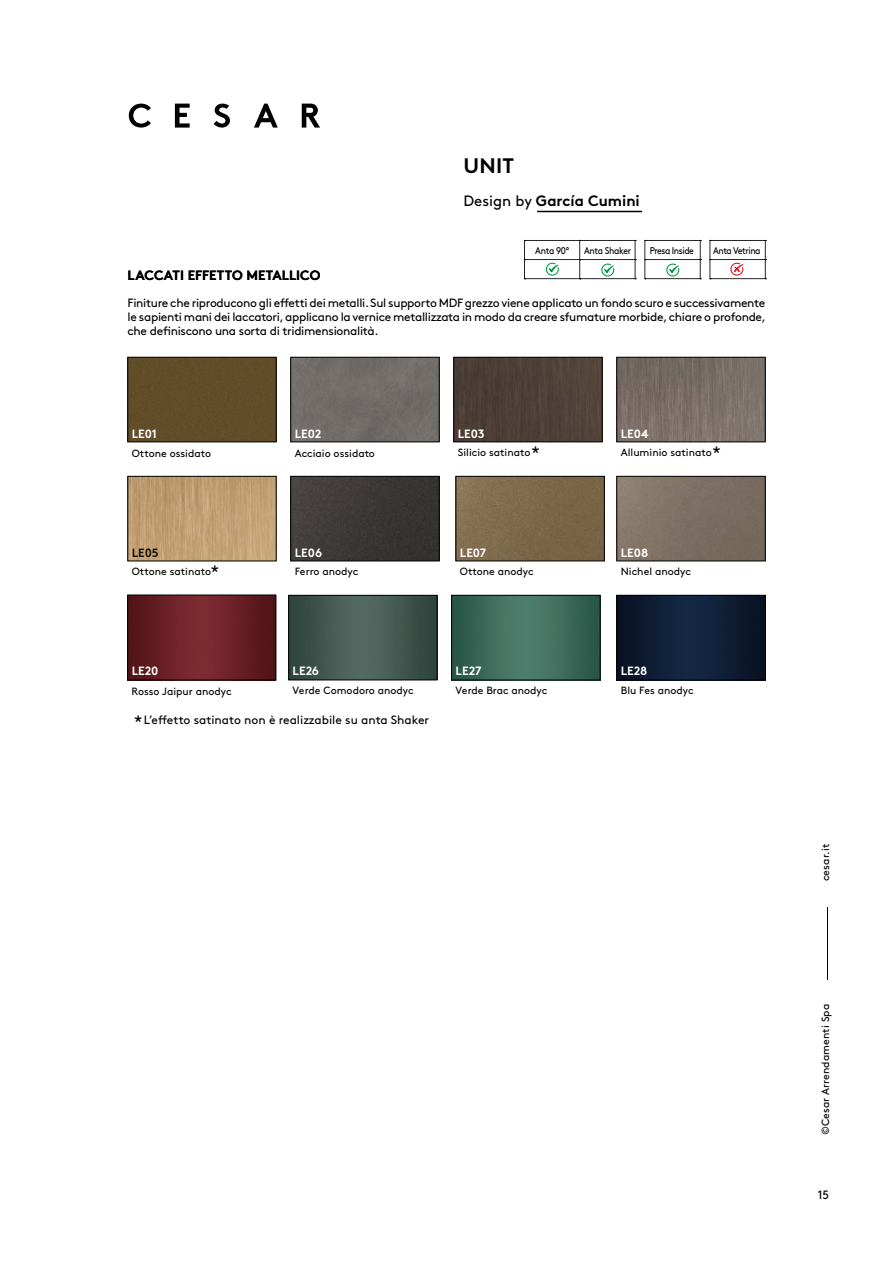
<style>
.page{position:relative;width:893px;height:1263px;background:#fff}
.page>*{position:absolute;margin:0;border:0;box-sizing:border-box;transform-origin:0 0}
.t1{font:700 21px "Brown Pro";color:#000}
.t2{font:16.5px "Brown Pro";color:#000}
.t3{font:700 15px "Brown Pro";color:#000}
.t4{font:700 13.5px "Brown Pro";color:#000}
.t5{font:12px/14.2px "Brown Pro";letter-spacing:-.025em;color:#000;text-align:justify}
.t6{font:12px "Brown Pro";color:#000}
.t7{font:700 12px "Brown Pro";color:#fff}
.t8{font:700 12px "Brown Pro";color:#131108}
.t9{font:10.5px "Brown Pro";color:#000}
.t10{font:9.75px "Brown Pro";letter-spacing:-.05em;color:#000;scale:.9 1}
.s1{font-weight:400}
.s2{font-size:16.5px}
</style>
<div class="page">
<div style="left:130px;top:359px;width:144px;height:81px;background:#624d29"></div>
<div style="left:128px;top:357px;width:148px;height:85px;border:1px solid #000"></div>
<img style="left:293px;top:478px;width:144px;height:81px">
<div style="left:291px;top:476px;width:148px;height:85px;border:1px solid #000"></div>
<div style="left:456px;top:359px;width:144px;height:81px;background:#4d4038"></div>
<div style="left:454px;top:357px;width:148px;height:85px;border:1px solid #000"></div>
<img style="left:619px;top:478px;width:144px;height:81px">
<div style="left:617px;top:476px;width:148px;height:85px;border:1px solid #000"></div>
<img style="left:619px;top:359px;width:144px;height:81px">
<div style="left:617px;top:357px;width:148px;height:85px;border:1px solid #000"></div>
<img style="left:130px;top:478px;width:144px;height:81px">
<div style="left:128px;top:476px;width:148px;height:85px;border:1px solid #000"></div>
<div style="left:293px;top:359px;width:144px;height:81px;background:#726d6a"></div>
<div style="left:291px;top:357px;width:148px;height:85px;border:1px solid #000"></div>
<img style="left:458px;top:478px;width:144px;height:81px">
<div style="left:456px;top:476px;width:148px;height:85px;border:1px solid #000"></div>
<img style="left:290px;top:597px;width:145px;height:81px">
<div style="left:288px;top:595px;width:149px;height:85px;border:1px solid #000"></div>
<img style="left:453px;top:597px;width:145px;height:81px">
<div style="left:451px;top:595px;width:149px;height:85px;border:1px solid #000"></div>
<img style="left:619px;top:597px;width:144px;height:81px">
<div style="left:617px;top:595px;width:148px;height:85px;border:1px solid #000"></div>
<img style="left:129px;top:597px;width:145px;height:81px">
<div style="left:127px;top:595px;width:149px;height:85px;border:1px solid #000"></div>
<hr style="left:827px;top:907px;width:1px;height:73px;background:#000">
<hr style="left:537px;top:211px;width:105px;height:1px;background:#000">
<svg style="left:254px;top:104px;width:24px;height:24px"></svg>
<svg style="left:129px;top:104px;width:22px;height:24px"></svg>
<svg style="left:302px;top:104px;width:18px;height:24px"></svg>
<svg style="left:175px;top:104px;width:15px;height:24px"></svg>
<svg style="left:214px;top:104px;width:16px;height:24px"></svg>
<svg style="left:524px;top:240px;width:112px;height:39px"></svg>
<svg style="left:645px;top:240px;width:56px;height:39px"></svg>
<svg style="left:710px;top:240px;width:56px;height:39px"></svg>
<h1 class="t1" style="left:464px;top:149px;width:52px">UNIT</h1>
<p class="t3" style="left:463px;top:189px;width:178px"><span class="s1">Design by</span> García Cumini</p>
<p class="t4" style="left:128px;top:264px;width:194px">LACCATI EFFETTO METALLICO</p>
<p class="t10" style="left:535px;top:244px;width:39px">Anta 90°</p>
<p class="t10" style="left:584px;top:243px;width:54px">Anta Shaker</p>
<p class="t10" style="left:650px;top:243px;width:51px">Presa Inside</p>
<p class="t10" style="left:713px;top:243px;width:54px">Anta Vetrina</p>
<p class="t5" style="left:128px;top:294px;width:640px">Finiture che riproducono gli effetti dei metalli. Sul supporto MDF grezzo viene applicato un fondo scuro e successivamente le sapienti mani dei laccatori, applicano la vernice metallizzata in modo da creare sfumature morbide, chiare o profonde, che definiscono una sorta di tridimensionalità.</p>
<p class="t7" style="left:132px;top:424px;width:27px">LE01</p>
<p class="t7" style="left:295px;top:424px;width:28px">LE02</p>
<p class="t7" style="left:458px;top:424px;width:28px">LE03</p>
<p class="t7" style="left:621px;top:424px;width:29px">LE04</p>
<p class="t9" style="left:132px;top:445px;width:81px">Ottone ossidato</p>
<p class="t9" style="left:295px;top:445px;width:82px">Acciaio ossidato</p>
<h2 class="t2" style="left:531px;top:440px;width:10px">*</h2>
<h2 class="t2" style="left:712px;top:439px;width:10px">*</h2>
<p class="t9" style="left:458px;top:445px;width:74px">Silicio satinato</p>
<p class="t9" style="left:621px;top:445px;width:92px">Alluminio satinato</p>
<p class="t8" style="left:132px;top:543px;width:28px">LE05</p>
<p class="t7" style="left:295px;top:543px;width:29px">LE06</p>
<p class="t7" style="left:460px;top:543px;width:28px">LE07</p>
<p class="t7" style="left:621px;top:543px;width:29px">LE08</p>
<p class="t9" style="left:132px;top:564px;width:89px">Ottone satinato<span class="s2">*</span></p>
<p class="t9" style="left:295px;top:564px;width:65px">Ferro anodyc</p>
<p class="t9" style="left:460px;top:564px;width:75px">Ottone anodyc</p>
<p class="t9" style="left:621px;top:564px;width:72px">Nichel anodyc</p>
<p class="t7" style="left:132px;top:661px;width:28px">LE20</p>
<p class="t7" style="left:293px;top:661px;width:28px">LE26</p>
<p class="t7" style="left:456px;top:661px;width:27px">LE27</p>
<p class="t7" style="left:621px;top:661px;width:28px">LE28</p>
<p class="t9" style="left:131px;top:683px;width:102px">Rosso Jaipur anodyc</p>
<p class="t9" style="left:293px;top:683px;width:123px">Verde Comodoro anodyc</p>
<p class="t9" style="left:456px;top:683px;width:93px">Verde Brac anodyc</p>
<p class="t9" style="left:621px;top:683px;width:74px">Blu Fes anodyc</p>
<p class="t6" style="left:144px;top:711px;width:287px">L’effetto satinato non è realizzabile su anta Shaker</p>
<h2 class="t2" style="left:134px;top:709px;width:10px">*</h2>
<p class="t9" style="left:817px;top:881px;width:39px;rotate:-90deg">cesar.it</p>
<p class="t9" style="left:817px;top:1135px;width:133px;rotate:-90deg">©Cesar Arrendamenti Spa</p>
<p class="t5" style="left:818px;top:1187px;width:13px">15</p>
</div>
